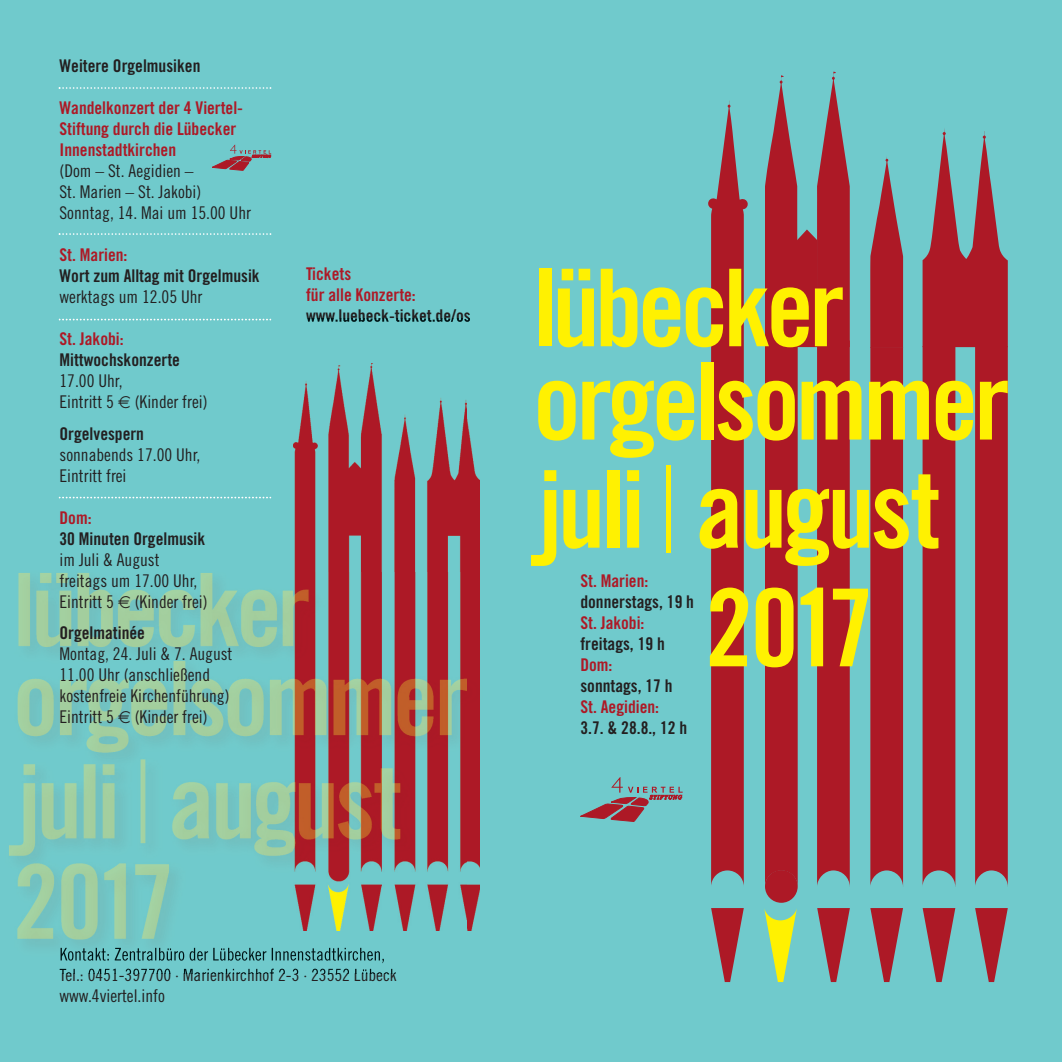
<style>
.page{position:relative;width:1062px;height:1062px;background:#fff}
.page>*{position:absolute;margin:0;border:0;box-sizing:border-box;transform-origin:0 0}
.t1{font:17.5px/21px "Trade Gothic Cond Eighteen";color:#231f20}
.t2{font:17.5px "Trade Gothic Bold Cond Twenty";color:#231f20}
.t3{font:17.5px/21px "Trade Gothic Bold Cond Twenty";color:#ad1926}
.t4{font:italic 5.77px "Times New Roman";letter-spacing:.14em;color:#ad1926}
.t5{font:italic 3.32px "Times New Roman";letter-spacing:.14em;color:#ad1926}
</style>
<div class="page">
<div style="left:526px;top:0;width:536px;height:1062px;background:#70cacc"></div>
<svg style="left:817px;top:908px;width:33px;height:74px"></svg>
<svg style="left:870px;top:908px;width:33px;height:74px"></svg>
<svg style="left:922px;top:908px;width:33px;height:74px"></svg>
<svg style="left:975px;top:908px;width:32px;height:74px"></svg>
<svg style="left:711px;top:908px;width:33px;height:74px"></svg>
<div style="left:765px;top:870px;width:32px;height:32px;background:#ad1926;border-radius:50%"></div>
<svg style="left:764px;top:909px;width:33px;height:73px"></svg>
<div style="left:0;top:0;width:531px;height:1062px;background:#70cacc"></div>
<svg style="left:59px;top:87px;width:212px;height:2px"></svg>
<svg style="left:59px;top:233px;width:212px;height:2px"></svg>
<svg style="left:212px;top:145px;width:59px;height:25px"></svg>
<img style="left:27px;top:318px;width:445px;height:655px">
<img style="left:61px;top:947px;width:117px;height:13px">
<img style="left:60px;top:968px;width:152px;height:5px">
<img style="left:59px;top:319px;width:212px;height:1px">
<img style="left:59px;top:497px;width:212px;height:1px">
<img style="left:466px;top:363px;width:14px;height:567px">
<img style="left:293px;top:363px;width:173px;height:210px">
<img style="left:306px;top:318px;width:136px;height:4px">
<img style="left:9px;top:573px;width:457px;height:366px">
<svg style="left:531px;top:72px;width:476px;height:814px"></svg>
<svg style="left:118px;top:396px;width:12px;height:12px"></svg>
<svg style="left:118px;top:596px;width:12px;height:12px"></svg>
<svg style="left:118px;top:711px;width:12px;height:12px"></svg>
<p class="t2" style="left:60px;top:60px;width:142px">Weitere Orgelmusiken</p>
<p class="t3" style="left:60px;top:99px;width:185px">Wandelkonzert der 4 Viertel-<br>Stiftung durch die Lübecker<br>Innenstadtkirchen</p>
<p class="t1" style="left:60px;top:162px;width:193px">(Dom – St. Aegidien –<br>St. Marien – St. Jakobi)<br>Sonntag, 14. Mai um 15.00 Uhr</p>
<p class="t3" style="left:60px;top:246px;width:69px">St. Marien:</p>
<p class="t2" style="left:60px;top:270px;width:202px">Wort zum Alltag mit Orgelmusik</p>
<p class="t1" style="left:60px;top:288px;width:144px">werktags um 12.05 Uhr</p>
<p class="t3" style="left:60px;top:330px;width:66px">St. Jakobi:</p>
<p class="t2" style="left:60px;top:354px;width:122px">Mittwochskonzerte</p>
<p class="t1" style="left:60px;top:372px;width:149px">17.00 Uhr,<br>Eintritt 5 (Kinder frei)</p>
<p class="t2" style="left:60px;top:427px;width:86px">Orgelvespern</p>
<p class="t1" style="left:60px;top:445px;width:142px">sonnabends 17.00 Uhr,<br>Eintritt frei</p>
<p class="t3" style="left:60px;top:508px;width:34px">Dom:</p>
<p class="t2" style="left:60px;top:532px;width:147px">30 Minuten Orgelmusik</p>
<p class="t1" style="left:60px;top:550px;width:149px">im Juli &amp; August freitags um 17.00 Uhr,<br>Eintritt 5 (Kinder frei)</p>
<p class="t2" style="left:60px;top:627px;width:87px">Orgelmatinée</p>
<p class="t1" style="left:60px;top:645px;width:174px">Montag, 24. Juli &amp; 7. August<br>11.00 Uhr (anschließend kostenfreie Kirchenführung)<br>Eintritt 5 (Kinder frei)</p>
<p class="t5" style="left:252px;top:154px;width:20px">STIFTUNG</p>
<p class="t3" style="left:306px;top:264px;width:111px">Tickets<br>für alle Konzerte:</p>
<p class="t2" style="left:306px;top:309px;width:166px">www.luebeck-ticket.de/os</p>
<p class="t1" style="left:60px;top:966px;width:339px">Tel.: 0451-397700 · Marienkirchhof 2-3 · 23552 Lübeck www.4viertel.info</p>
<p class="t3" style="left:580px;top:571px;width:69px">St. Marien:</p>
<p class="t2" style="left:580px;top:595px;width:115px">donnerstags, 19 h</p>
<p class="t3" style="left:580px;top:613px;width:66px">St. Jakobi:</p>
<p class="t2" style="left:580px;top:637px;width:86px">freitags, 19 h</p>
<p class="t3" style="left:580px;top:655px;width:34px">Dom:</p>
<p class="t2" style="left:580px;top:679px;width:94px">sonntags, 17 h</p>
<p class="t3" style="left:580px;top:697px;width:80px">St. Aegidien:</p>
<p class="t2" style="left:580px;top:721px;width:108px">3.7. &amp; 28.8., 12 h</p>
<p class="t4" style="left:649px;top:793px;width:34px">STIFTUNG</p>
</div>
